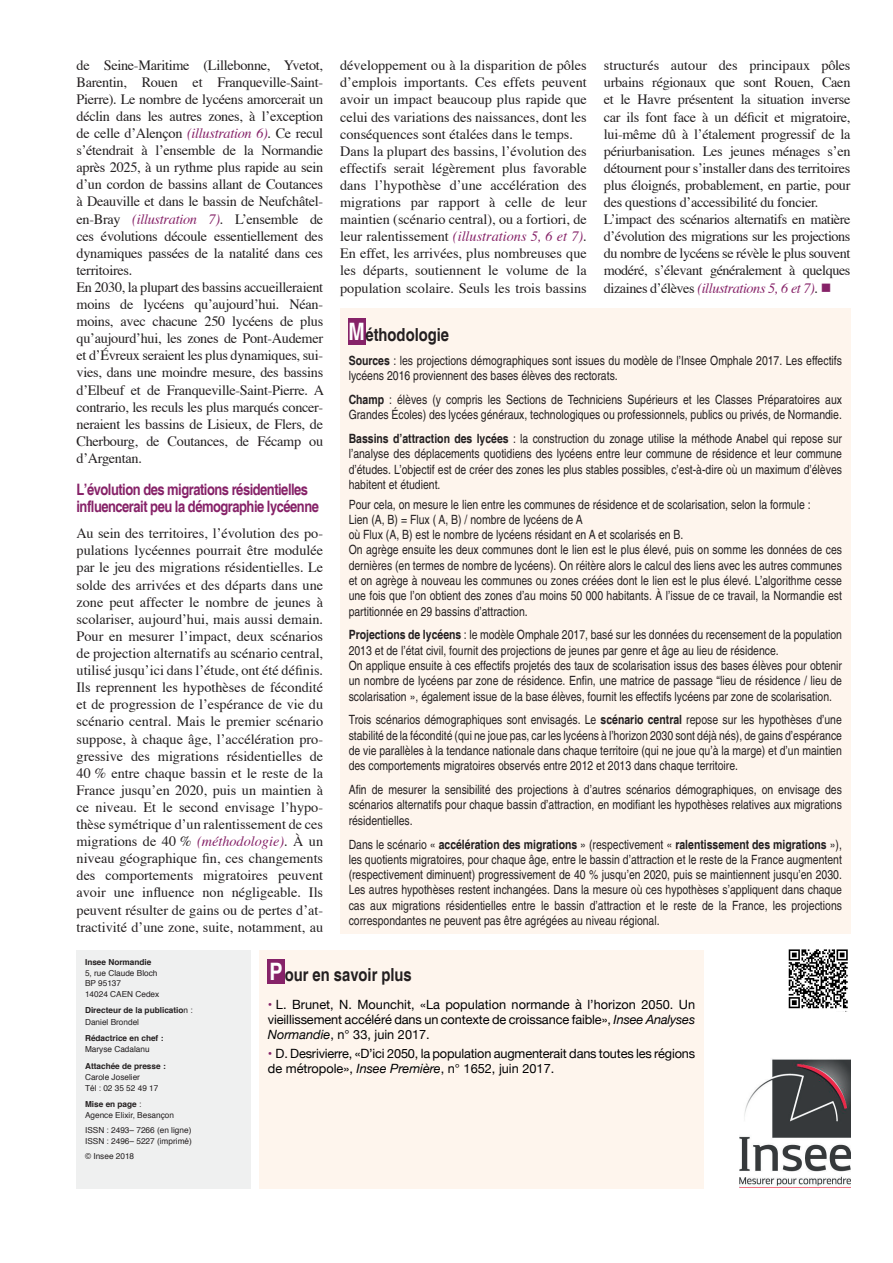
<style>
.page{position:relative;width:893px;height:1263px;background:#fff}
.page>*{position:absolute;margin:0;border:0;box-sizing:border-box;transform-origin:0 0}
.t1{font:700 condensed 18px "Helvetica";color:#231f20}
.t2{font:700 condensed 15.75px/17.1px "Helvetica";letter-spacing:-.03em;color:#862268}
.t3{font:14.25px/17.1px "Times";letter-spacing:-.02em;color:#231f20}
.t4{font:14.25px/17.1px "Times";color:#231f20}
.t5{font:condensed 12.75px/15.3px "Helvetica";color:#231f20}
.t6{font:12.75px/15px "Helvetica Neue";letter-spacing:-.01em;color:#000001;text-align:justify}
.t7{font:8.25px/10.5px "Helvetica";color:#231f20}
.t8{font:700 8.25px/11.2px "Helvetica";color:#231f20}
.s1{font-style:italic;color:#862268}
.s2{color:#862268}
.s3{font-size:24px;color:#fff}
.s4{font-weight:700}
.s5{font-weight:400}
.s6{font-style:italic}
</style>
<div class="page">
<div style="left:259px;top:950px;width:445px;height:238px;background:#fef5ed"></div>
<div style="left:267px;top:959px;width:18px;height:24px;background:#862268"></div>
<img style="left:788px;top:949px;width:60px;height:62px">
<div style="left:77px;top:950px;width:174px;height:238px;background:#eff0f0"></div>
<img style="left:740px;top:1059px;width:110px;height:129px">
<div style="left:340px;top:308px;width:510px;height:625px;background:#fef5ed"></div>
<div style="left:348px;top:318px;width:17px;height:27px;background:#862268"></div>
<p class="t3" style="left:77px;top:56px;width:249px">de Seine-Maritime (Lillebonne, Yvetot, Barentin, Rouen et Franqueville-Saint-Pierre). Le nombre de lycéens amorcerait un déclin dans les autres zones, à l’exception de celle d’Alençon <span class="s1">(illustration 6)</span>. Ce recul s’étendrait à l’ensemble de la Normandie après 2025, à un rythme plus rapide au sein d’un cordon de bassins allant de Coutances à Deauville et dans le bassin de Neufchâtel&shy;en-Bray <span class="s1">(illustration 7)</span>. L’ensemble de ces évolutions découle essentiellement des dynamiques passées de la natalité dans ces territoires.<br>En 2030, la plupart des bassins accueilleraient moins de lycéens qu’aujourd’hui. Néan&shy;moins, avec chacune 250 lycéens de plus qu’aujourd’hui, les zones de Pont-Audemer et d’Évreux seraient les plus dynamiques, sui&shy;vies, dans une moindre mesure, des bassins d’Elbeuf et de Franqueville-Saint-Pierre. A contrario, les reculs les plus marqués concer&shy;neraient les bassins de Lisieux, de Flers, de Cherbourg, de Coutances, de Fécamp ou d’Argentan.</p>
<p class="t2" style="left:77px;top:481px;width:244px">L’évolution des migrations résidentielles influencerait peu la démographie lycéenne</p>
<p class="t3" style="left:77px;top:524px;width:248px;text-align:justify">Au sein des territoires, l’évolution des po&shy;pulations lycéennes pourrait être modulée par le jeu des migrations résidentielles. Le solde des arrivées et des départs dans une zone peut affecter le nombre de jeunes à scolariser, aujourd’hui, mais aussi demain.<br>Pour en mesurer l’impact, deux scénarios de projection alternatifs au scénario central, utilisé jusqu’ici dans l’étude, ont été définis.<br>Ils reprennent les hypothèses de fécondité et de progression de l’espérance de vie du scénario central. Mais le premier scénario suppose, à chaque âge, l’accélération pro&shy;gressive des migrations résidentielles de 40 % entre chaque bassin et le reste de la France jusqu’en 2020, puis un maintien à ce niveau. Et le second envisage l’hypo&shy;thèse symétrique d’un ralentissement de ces migrations de 40 % <span class="s1">(méthodologie)</span>. À un niveau géographique fin, ces changements des comportements migratoires peuvent avoir une influence non négligeable. Ils peuvent résulter de gains ou de pertes d’at&shy;tractivité d’une zone, suite, notamment, au</p>
<p class="t4" style="left:340px;top:56px;width:248px">développement ou à la disparition de pôles d’emplois importants. Ces effets peuvent avoir un impact beaucoup plus rapide que celui des variations des naissances, dont les conséquences sont étalées dans le temps.<br>Dans la plupart des bassins, l’évolution des effectifs serait légèrement plus favorable dans l’hypothèse d’une accélération des migrations par rapport à celle de leur maintien (scénario central), ou a fortiori, de leur ralentissement <span class="s1">(illustrations 5, 6 et 7)</span>.<br>En effet, les arrivées, plus nombreuses que les départs, soutiennent le volume de la population scolaire. Seuls les trois bassins</p>
<p class="t3" style="left:604px;top:56px;width:248px">structurés autour des principaux pôles urbains régionaux que sont Rouen, Caen et le Havre présentent la situation inverse car ils font face à un déficit et migratoire, lui-même dû à l’étalement progressif de la périurbanisation. Les jeunes ménages s’en détournent pour s’installer dans des territoires plus éloignés, probablement, en partie, pour des questions d’accessibilité du foncier.<br>L’impact des scénarios alternatifs en matière d’évolution des migrations sur les projections du nombre de lycéens se révèle le plus souvent modéré, s’élevant généralement à quelques dizaines d’élèves <span class="s1">(illustrations 5, 6 et 7)</span>. <span class="s2">■</span></p>
<h1 class="t1" style="left:349px;top:324px;width:102px"><span class="s3">M</span>éthodologie</h1>
<p class="t5" style="left:349px;top:353px;width:495px"><span class="s4">Sources</span> : les projections démographiques sont issues du modèle de l’Insee Omphale 2017. Les effectifs lycéens 2016 proviennent des bases élèves des rectorats.</p>
<p class="t5" style="left:349px;top:392px;width:495px"><span class="s4">Champ</span> : élèves (y compris les Sections de Techniciens Supérieurs et les Classes Préparatoires aux<br>Grandes Écoles) des lycées généraux, technologiques ou professionnels, publics ou privés, de Normandie.</p>
<p class="t5" style="left:349px;top:431px;width:495px;text-align:justify"><span class="s4">Bassins d’attraction des lycées</span> : la construction du zonage utilise la méthode Anabel qui repose sur l’analyse des déplacements quotidiens des lycéens entre leur commune de résidence et leur commune d’études. L’objectif est de créer des zones les plus stables possibles, c’est-à-dire où un maximum d’élèves habitent et étudient.</p>
<p class="t5" style="left:349px;top:496px;width:495px">Pour cela, on mesure le lien entre les communes de résidence et de scolarisation, selon la formule :<br>Lien (A, B) = Flux ( A, B) / nombre de lycéens de A<br>où Flux (A, B) est le nombre de lycéens résidant en A et scolarisés en B.<br>On agrège ensuite les deux communes dont le lien est le plus élevé, puis on somme les données de ces dernières (en termes de nombre de lycéens). On réitère alors le calcul des liens avec les autres communes et on agrège à nouveau les communes ou zones créées dont le lien est le plus élevé. L’algorithme cesse une fois que l’on obtient des zones d’au moins 50 000 habitants. À l’issue de ce travail, la Normandie est partitionnée en 29 bassins d’attraction.</p>
<p class="t5" style="left:349px;top:627px;width:495px"><span class="s4">Projections de lycéens</span> : le modèle Omphale 2017, basé sur les données du recensement de la population 2013 et de l’état civil, fournit des projections de jeunes par genre et âge au lieu de résidence.<br>On applique ensuite à ces effectifs projetés des taux de scolarisation issus des bases élèves pour obtenir un nombre de lycéens par zone de résidence. Enfin, une matrice de passage “lieu de résidence / lieu de scolarisation », également issue de la base élèves, fournit les effectifs lycéens par zone de scolarisation.</p>
<p class="t5" style="left:349px;top:712px;width:495px;text-align:justify">Trois scénarios démographiques sont envisagés. Le <span class="s4">scénario central</span> repose sur les hypothèses d’une stabilité de la fécondité (qui ne joue pas, car les lycéens à l’horizon 2030 sont déjà nés), de gains d’espérance de vie parallèles à la tendance nationale dans chaque territoire (qui ne joue qu’à la marge) et d’un maintien des comportements migratoires observés entre 2012 et 2013 dans chaque territoire.</p>
<p class="t5" style="left:349px;top:782px;width:495px;text-align:justify">Afin de mesurer la sensibilité des projections à d’autres scénarios démographiques, on envisage des scénarios alternatifs pour chaque bassin d’attraction, en modifiant les hypothèses relatives aux migrations résidentielles.</p>
<p class="t5" style="left:349px;top:836px;width:495px;text-align:justify">Dans le scénario « <span class="s4">accélération des migrations</span> » (respectivement « <span class="s4">ralentissement des migrations</span> »), les quotients migratoires, pour chaque âge, entre le bassin d’attraction et le reste de la France augmentent (respectivement diminuent) progressivement de 40 % jusqu’en 2020, puis se maintiennent jusqu’en 2030.<br>Les autres hypothèses restent inchangées. Dans la mesure où ces hypothèses s’appliquent dans chaque cas aux migrations résidentielles entre le bassin d’attraction et le reste de la France, les projections correspondantes ne peuvent pas être agrégées au niveau régional.</p>
<p class="t8" style="left:85px;top:956px;width:68px">Insee Normandie</p>
<p class="t7" style="left:85px;top:968px;width:76px">5, rue Claude Bloch<br>BP 95137<br>14024 CAEN Cedex</p>
<p class="t8" style="left:85px;top:1005px;width:109px">Directeur de la publicatio<span class="s5">n :<br>Daniel Brondel</span></p>
<p class="t8" style="left:85px;top:1033px;width:80px">Rédactrice en chef :</p>
<p class="t7" style="left:85px;top:1044px;width:66px">Maryse Cadalanu</p>
<p class="t8" style="left:85px;top:1060px;width:82px">Attachée de presse :</p>
<p class="t7" style="left:85px;top:1072px;width:75px">Carole Joselier<br>Tél : 02 35 52 49 17</p>
<p class="t7" style="left:85px;top:1099px;width:90px;line-height:11.2px"><span class="s4">Mise en page</span> :<br>Agence Elixir, Besançon</p>
<p class="t7" style="left:85px;top:1125px;width:108px">ISSN : 2493– 7266 (en ligne)<br>ISSN : 2496– 5227 (imprimé)</p>
<p class="t7" style="left:85px;top:1151px;width:51px">© Insee 2018</p>
<h1 class="t1" style="left:269px;top:963px;width:144px"><span class="s3">P</span>our en savoir plus</h1>
<p class="t6" style="left:268px;top:997px;width:429px"><span class="s2">•</span> L. Brunet, N. Mounchit, «La population normande à l’horizon 2050. Un vieillissement accéléré dans un contexte de croissance faible», <span class="s6">Insee Analyses Normandie</span>, n° 33, juin 2017.</p>
<p class="t6" style="left:268px;top:1047px;width:429px"><span class="s2">•</span> D. Desrivierre, «D’ici 2050, la population augmenterait dans toutes les régions de métropole», <span class="s6">Insee Première</span>, n° 1652, juin 2017.</p>
</div>
